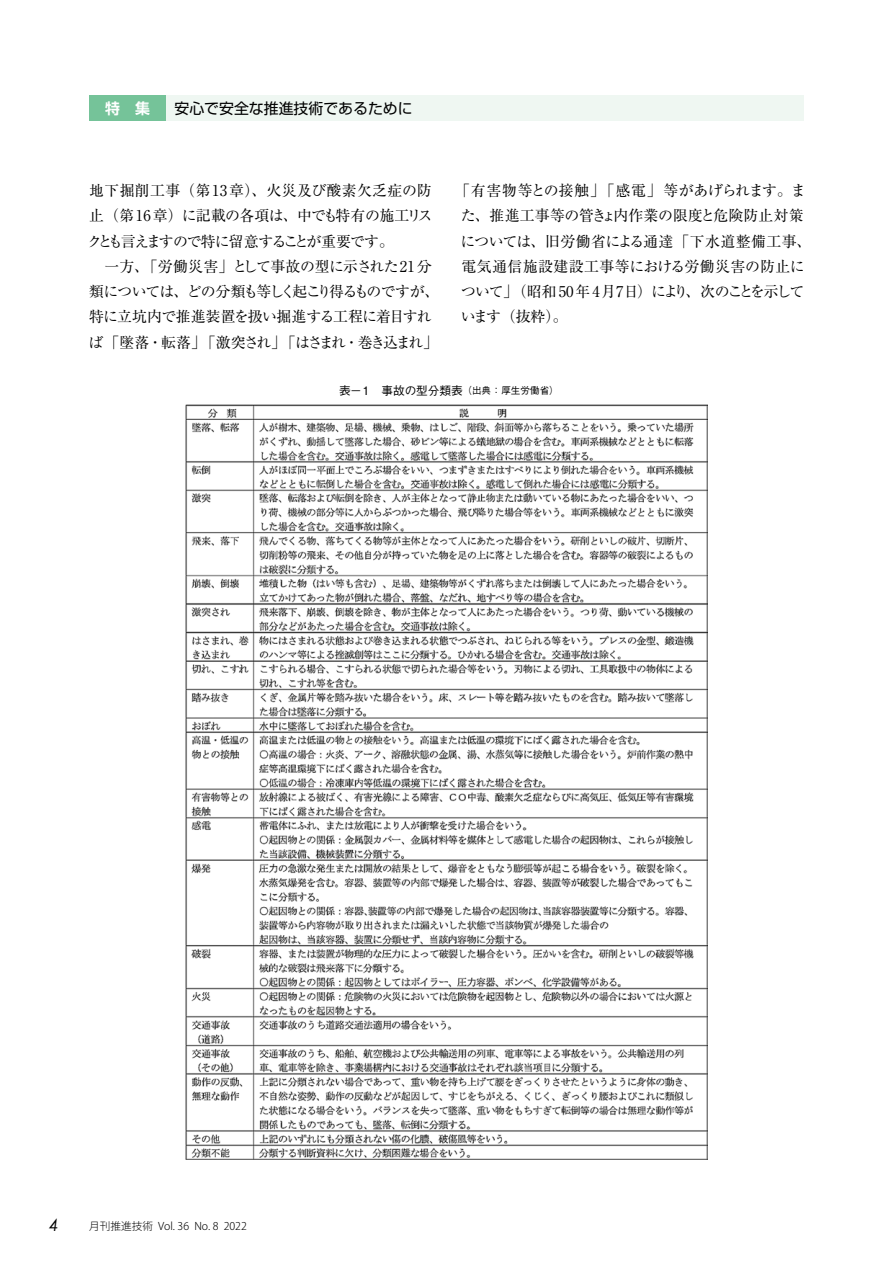
<style>
.page{position:relative;width:893px;height:1263px;background:#fff}
.page>*{position:absolute;margin:0;border:0;box-sizing:border-box;transform-origin:0 0}
.t1{font:italic 16.95px "Century Gothic";color:#000}
.t2{font:14.85px/25.3px "Ryumin Pro";letter-spacing:-.03em;color:#000}
.t3{font:14.85px/25.3px "Ryumin Pro";color:#000}
.t4{font:14.85px "Shin Go Pro";color:#000}
.t5{font:700 14.85px "Shin Go De";color:#fff}
.t6{font:500 11.7px "Gothic BBB Pro";color:#000}
.t7{font:300 10.65px "Koz Go Pr 6 N";color:#000}
.s1{font-size:9.6px}
</style>
<div class="page">
<div style="left:89px;top:96px;width:715px;height:25px;background:#eff7f2"></div>
<div style="left:89px;top:96px;width:77px;height:25px;background:#75c399"></div>
<img style="left:185px;top:404px;width:523px;height:755px">
<p class="t5" style="left:105px;top:99px;width:46px">特　集</p>
<p class="t4" style="left:175px;top:96px;width:240px">安心で安全な推進技術であるために</p>
<p class="t2" style="left:88px;top:177px;width:353px">地下掘削工事（第 13章）、火災及び酸素欠乏症の防止（第 16 章）に記載の各項は、中でも特有の施工リスクとも言えますので特に留意することが重要です。<br>　一方、「労働災害」として事故の型に示された21分類については、どの分類も等しく起こり得るものですが、特に立坑内で推進装置を扱い掘進する工程に着目すれば「墜落・転落」「激突され」「はさまれ・巻き込まれ」</p>
<p class="t3" style="left:460px;top:177px;width:352px;text-indent:-5px">「有害物等との接触」「感電」等があげられます。また、推進工事等の管きょ内作業の限度と危険防止対策については、旧労働省による通達「下水道整備工事、電気通信施設建設工事等における労働災害の防止について」（昭和 50 年 4月7日）により、次のことを示しています（抜粋）。</p>
<p class="t6" style="left:339px;top:381px;width:221px">表−1　事故の型分類表<span class="s1">（出典：厚生労働省）</span></p>
<p class="t1" style="left:49px;top:1214px;width:11px">4</p>
<p class="t7" style="left:89px;top:1220px;width:159px">月刊推進技術 Vol. 36 No. 8 2022</p>
</div>
